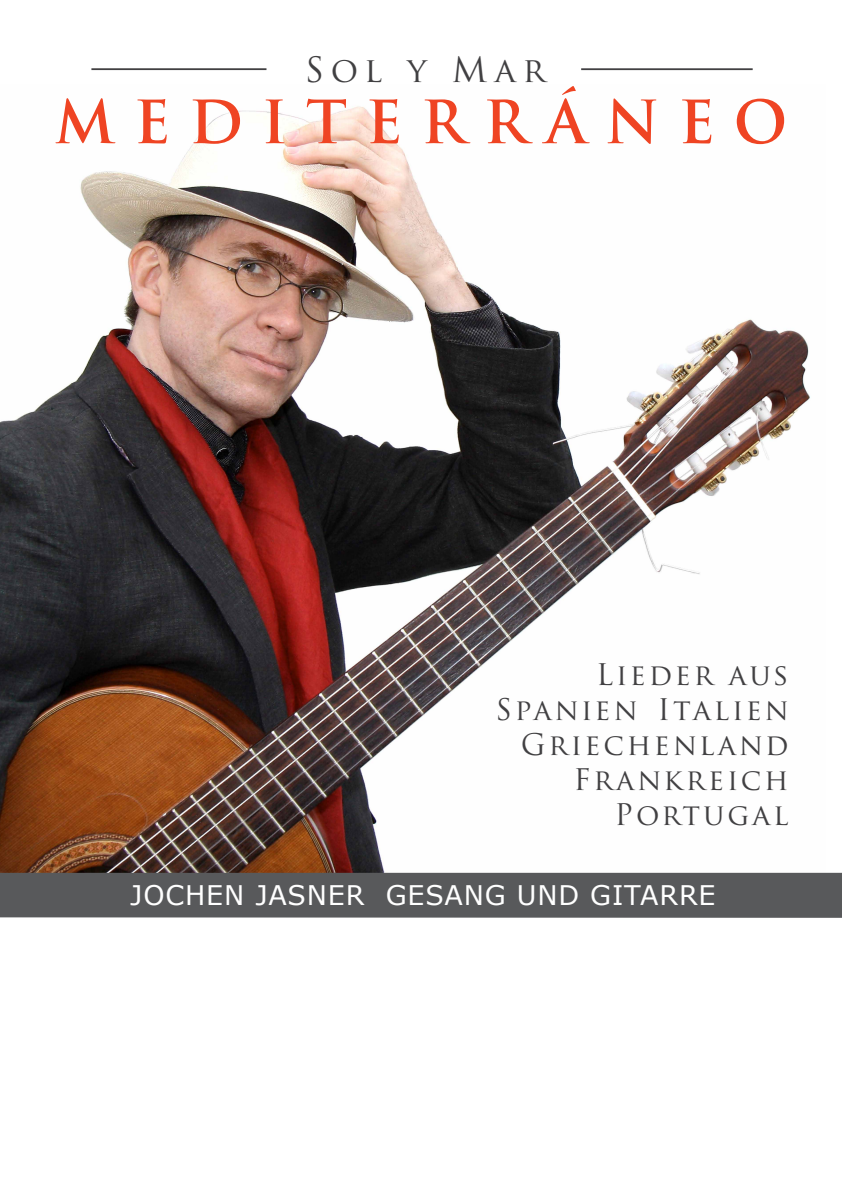
<style>
.page{position:relative;width:842px;height:1191px;background:#fff}
.page>*{position:absolute;margin:0;border:0;box-sizing:border-box;transform-origin:0 0}
.t1{font:700 58px "Trajan Pro";letter-spacing:.32em;color:#ef4423}
.t2{font:34px "Trajan Pro";letter-spacing:.2em;color:#414042}
.t3{font:29px/34.8px "Trajan Pro";letter-spacing:.1em;color:#414042;text-align:right}
.t4{font:27px "Verdana";letter-spacing:.03em;color:#fff}
</style>
<div class="page">
<img style="left:0;top:106px;width:810px;height:766px">
<hr style="left:91px;top:68px;width:175px;height:2px;background:#414042">
<hr style="left:581px;top:68px;width:172px;height:2px;background:#414042">
<div style="left:0;top:872px;width:842px;height:45px;background:#58595b"></div>
<p class="t2" style="left:305px;top:48px;width:242px">Sol y Mar</p>
<h1 class="t1" style="left:55px;top:86px;width:734px">MEDITERRÁNEO</h1>
<p class="t3" style="left:495px;top:657px;width:295px">Lieder aus<br>Spanien Italien<br>Griechenland<br>Frankreich<br>Portugal</p>
<p class="t4" style="left:130px;top:878px;width:297px">JOCHEN JASNER GESANG</p>
<p class="t4" style="left:517px;top:878px;width:143px">UN D GITARRE</p>
</div>
